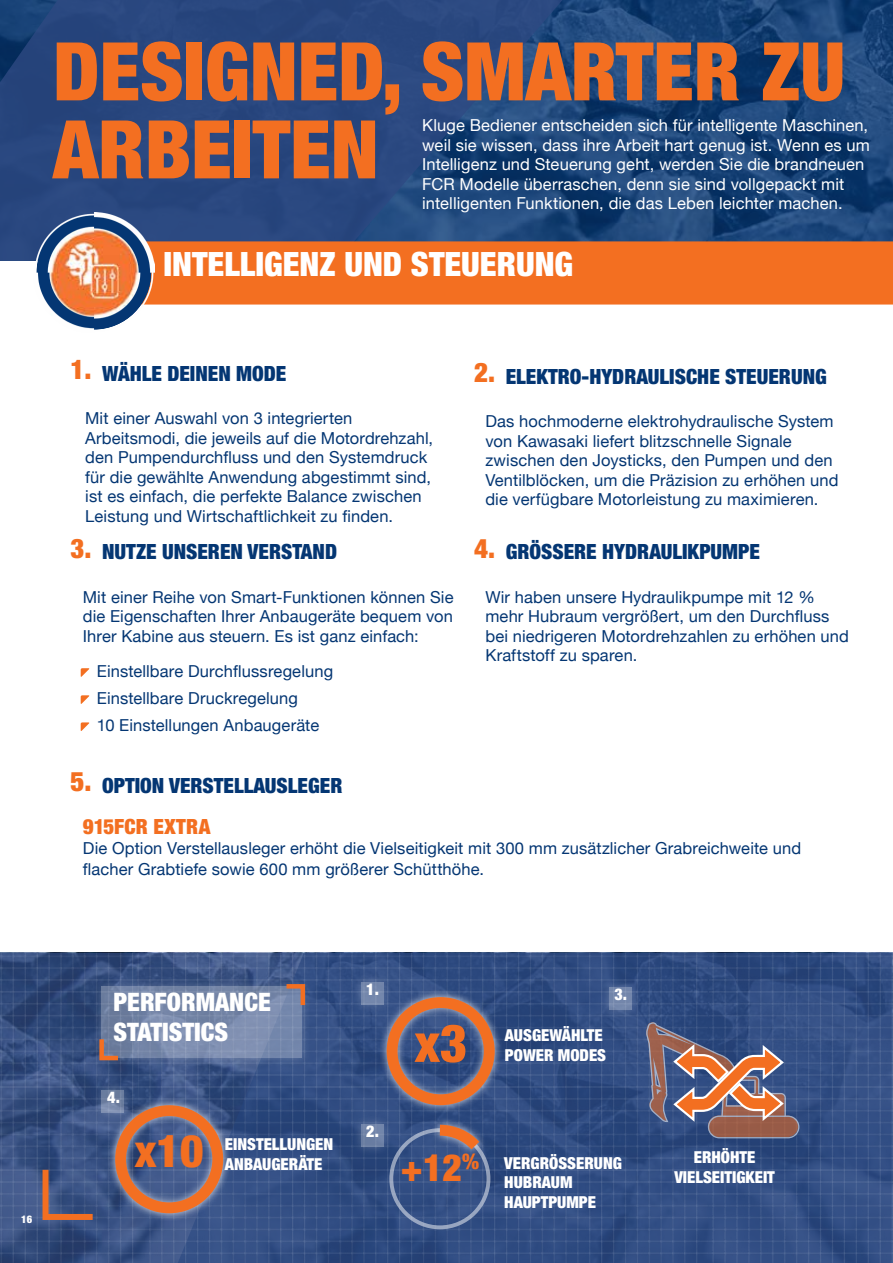
<style>
.page{position:relative;width:893px;height:1263px;background:#fff}
.page>*{position:absolute;margin:0;border:0;box-sizing:border-box;transform-origin:0 0}
.t1{font:900 condensed 81px/78px "Helvetica Neue LT Pro";color:#f36f21}
.t2{font:900 condensed 52.5px "Helvetica Neue LT Pro";color:#f36f21}
.t3{font:900 condensed 45px "Helvetica Neue LT Pro";color:#f36f21}
.t4{font:900 condensed 37.5px "Helvetica Neue LT Pro";color:#f36f21}
.t5{font:900 condensed 33.6px "Helvetica Neue LT Pro";color:#fff}
.t6{font:900 condensed 27px "Helvetica Neue LT Pro";color:#f36f21}
.t7{font:900 condensed 25.5px/30.6px "Helvetica Neue LT Pro";color:#fff}
.t8{font:900 condensed 21px "Helvetica Neue LT Pro";color:#043673}
.t9{font:900 condensed 21px "Helvetica Neue LT Pro";color:#f36f21}
.t10{font:16.5px/19.5px "Helvetica Neue";letter-spacing:.01em;color:#043673}
.t11{font:16.5px/19.5px "Helvetica Neue";letter-spacing:.01em;color:#fff}
.t12{font:900 condensed 16.5px/19.8px "Helvetica Neue LT Pro";color:#fff}
.t13{font:900 condensed 16.2px "Helvetica Neue LT Pro";color:#fff}
.t14{font:900 condensed 10.5px "Helvetica Neue LT Pro";color:#fff}
</style>
<div class="page">
<img style="left:144px;top:952px;width:749px;height:311px">
<img style="left:0;top:952px;width:144px;height:311px">
<svg style="left:574px;top:0;width:319px;height:241px;background:#1a4377"></svg>
<svg style="left:0;top:0;width:574px;height:261px;background:#26467d"></svg>
<div style="left:121px;top:241px;width:772px;height:64px;background:#f36f21"></div>
<div style="left:378px;top:989px;width:125px;height:124px;background:#fff;opacity:.75"></div>
<div style="left:387px;top:997px;width:108px;height:108px;border:11px solid #f36f21;border-radius:50%"></div>
<div style="left:107px;top:1097px;width:124px;height:124px;background:#fff;opacity:.75"></div>
<div style="left:115px;top:1105px;width:108px;height:108px;border:11px solid #f36f21;border-radius:50%"></div>
<div style="left:389px;top:1128px;width:101px;height:101px;border:4px solid #fff;border-radius:50%"></div>
<div style="left:431px;top:1116px;width:56px;height:41px;background:#2c497e"></div>
<svg style="left:429px;top:1119px;width:62px;height:42px"></svg>
<svg style="left:40px;top:1164px;width:59px;height:59px;background:#5a5975"></svg>
<svg style="left:81px;top:668px;width:9px;height:9px"></svg>
<svg style="left:81px;top:695px;width:9px;height:9px"></svg>
<svg style="left:81px;top:722px;width:9px;height:9px"></svg>
<img style="left:33px;top:212px;width:121px;height:118px">
<div style="left:351px;top:972px;width:42px;height:42px;background:#fff;opacity:.75"></div>
<div style="left:361px;top:982px;width:22px;height:22px;background:#7486ac"></div>
<div style="left:92px;top:1080px;width:42px;height:42px;background:#fff;opacity:.75"></div>
<svg style="left:102px;top:1090px;width:22px;height:22px"></svg>
<div style="left:351px;top:1114px;width:42px;height:42px;background:#fff;opacity:.75"></div>
<div style="left:361px;top:1124px;width:22px;height:23px;background:#6f82a8"></div>
<div style="left:599px;top:977px;width:42px;height:42px;background:#fff;opacity:.75"></div>
<div style="left:609px;top:987px;width:22px;height:22px;background:#7487ac"></div>
<div style="left:92px;top:977px;width:220px;height:90px;background:#fff;opacity:.75"></div>
<svg style="left:102px;top:986px;width:200px;height:72px;background:#7889aa"></svg>
<svg style="left:97px;top:1035px;width:25px;height:27px"></svg>
<svg style="left:282px;top:982px;width:25px;height:27px"></svg>
<svg style="left:646px;top:1022px;width:153px;height:116px;background:#7a6875"></svg>
<h1 class="t1" style="left:53px;top:32px;width:794px">DESIGNED, SMARTER ZU<br>ARBEITEN</h1>
<p class="t11" style="left:422px;top:115px;width:449px">Kluge Bediener entscheiden sich für intelligente Maschinen, weil sie wissen, dass ihre Arbeit hart genug ist. Wenn es um Intelligenz und Steuerung geht, werden Sie die brandneuen FCR Modelle überraschen, denn sie sind vollgepackt mit intelligenten Funktionen, die das Leben leichter machen.</p>
<h3 class="t5" style="left:163px;top:244px;width:411px">INTELLIGENZ UND STEUERUNG</h3>
<h3 class="t6" style="left:70px;top:354px;width:23px">1.</h3>
<h3 class="t6" style="left:474px;top:357px;width:23px">2.</h3>
<p class="t8" style="left:102px;top:361px;width:186px">WÄHLE DEINEN MODE</p>
<p class="t8" style="left:506px;top:364px;width:323px">ELEKTRO-HYDRAULISCHE STEUERUNG</p>
<p class="t10" style="left:85px;top:408px;width:349px">Mit einer Auswahl von 3 integrierten Arbeitsmodi, die jeweils auf die Motordrehzahl, den Pumpendurchfluss und den Systemdruck für die gewählte Anwendung abgestimmt sind, ist es einfach, die perfekte Balance zwischen Leistung und Wirtschaftlichkeit zu finden.</p>
<p class="t10" style="left:485px;top:411px;width:355px">Das hochmoderne elektrohydraulische System von Kawasaki liefert blitzschnelle Signale zwischen den Joysticks, den Pumpen und den Ventilblöcken, um die Präzision zu erhöhen und die verfügbare Motorleistung zu maximieren.</p>
<h3 class="t6" style="left:70px;top:532px;width:23px">3.</h3>
<p class="t8" style="left:102px;top:539px;width:236px">NUTZE UNSEREN VERSTAND</p>
<p class="t10" style="left:83px;top:587px;width:372px;text-align:justify">Mit einer Reihe von Smart-Funktionen können Sie die Eigenschaften Ihrer Anbaugeräte bequem von Ihrer Kabine aus steuern. Es ist ganz einfach:</p>
<p class="t10" style="left:97px;top:658px;width:238px;line-height:27px">Einstellbare Durchflussregelung<br>Einstellbare Druckregelung<br>10 Einstellungen Anbaugeräte</p>
<h3 class="t6" style="left:70px;top:765px;width:23px">5.</h3>
<p class="t8" style="left:102px;top:773px;width:242px">OPTION VERSTELLAUSLEGER</p>
<h3 class="t6" style="left:474px;top:532px;width:23px">4.</h3>
<p class="t8" style="left:506px;top:539px;width:256px">GRÖSSERE HYDRAULIKPUMPE</p>
<p class="t10" style="left:485px;top:587px;width:365px">Wir haben unsere Hydraulikpumpe mit 12 % mehr Hubraum vergrößert, um den Durchfluss bei niedrigeren Motordrehzahlen zu erhöhen und Kraftstoff zu sparen.</p>
<p class="t9" style="left:83px;top:814px;width:129px">915FCR EXTRA</p>
<p class="t10" style="left:83px;top:837px;width:720px;line-height:21px">Die Option Verstellausleger erhöht die Vielseitigkeit mit 300 mm zusätzlicher Grabreichweite und flacher Grabtiefe sowie 600 mm größerer Schütthöhe.</p>
<p class="t14" style="left:21px;top:1212px;width:12px">16</p>
<h3 class="t7" style="left:114px;top:986px;width:159px">PERFORMANCE<br>STATISTICS</h3>
<p class="t13" style="left:107px;top:1088px;width:14px">4.</p>
<p class="t13" style="left:366px;top:979px;width:14px">1.</p>
<h2 class="t2" style="left:415px;top:1012px;width:54px">x3</h2>
<p class="t13" style="left:614px;top:985px;width:14px">3.</p>
<p class="t12" style="left:505px;top:1025px;width:103px">AUSGEWÄHLTE<br>POWER MODES</p>
<h3 class="t3" style="left:135px;top:1124px;width:70px">x10</h3>
<p class="t13" style="left:366px;top:1122px;width:14px">2.</p>
<p class="t12" style="left:225px;top:1134px;width:110px">EINSTELLUNGEN<br>ANBAUGERÄTE</p>
<p class="t12" style="left:674px;top:1147px;width:102px;text-align:center">ERHÖHTE<br>VIELSEITIGKEIT</p>
<h3 class="t4" style="left:401px;top:1145px;width:80px">+12<sup>%</sup></h3>
<p class="t12" style="left:504px;top:1153px;width:119px">VERGRÖSSERUNG<br>HUBRAUM<br>HAUPTPUMPE</p>
</div>
